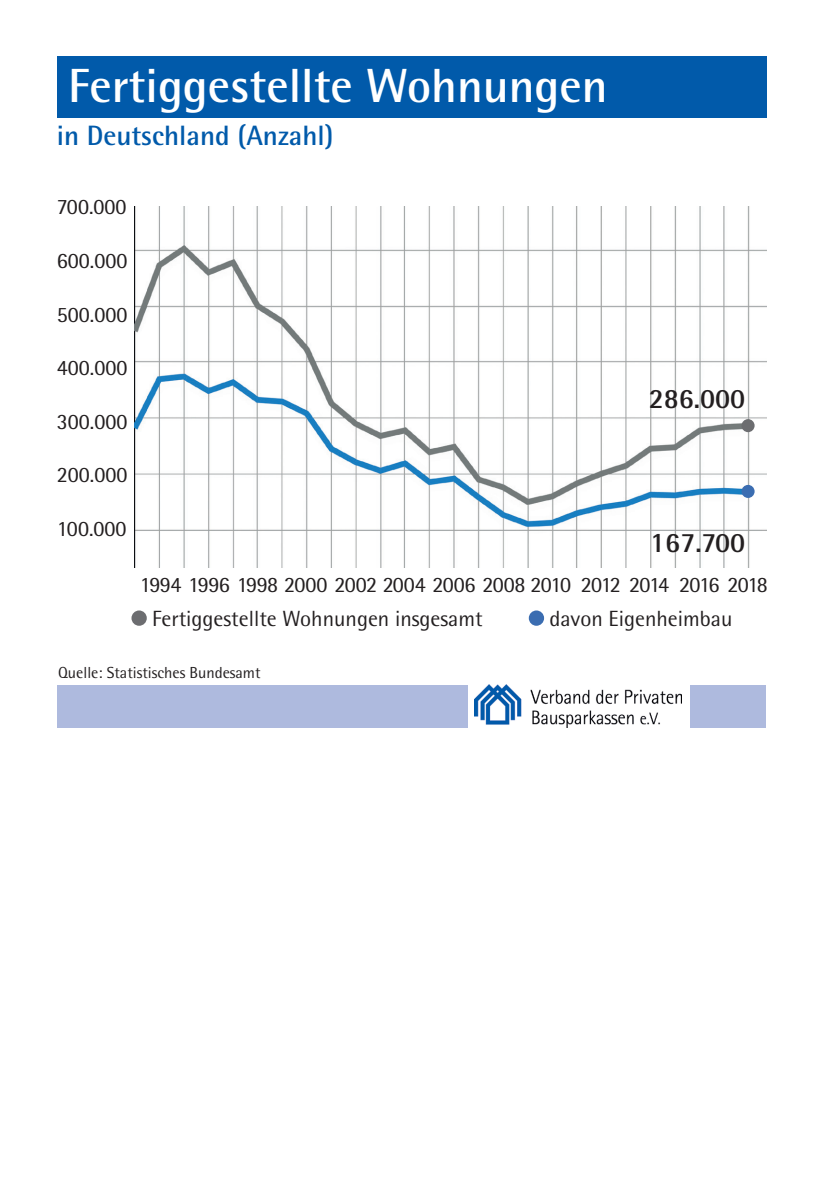
<style>
.page{position:relative;width:823px;height:1191px;background:#fff}
.page>*{position:absolute;margin:0;border:0;box-sizing:border-box;transform-origin:0 0}
.t1{font:700 48px "Rotis Semi Sans";color:#fff}
.t2{font:700 28px "Rotis Semi Sans";color:#015aaa}
.t3{font:700 28px "Rotis Semi Sans";color:#231f20}
.t4{font:22px "Rotis Semi Sans";color:#231f20}
.t5{font:22px "Rotis Semi Sans";letter-spacing:-.035em;color:#231f20}
.t6{font:16px "Rotis Semi Sans";color:#231f20}
</style>
<div class="page">
<img style="left:134px;top:207px;width:631px;height:360px">
<img style="left:474px;top:684px;width:206px;height:44px">
<div style="left:57px;top:685px;width:410px;height:43px;background:#aebade"></div>
<div style="left:690px;top:685px;width:75px;height:43px;background:#aebade"></div>
<div style="left:57px;top:57px;width:708px;height:61px;background:#015aaa"></div>
<div style="left:741px;top:485px;width:13px;height:13px;background:#3b6db1;border-radius:50%"></div>
<div style="left:741px;top:419px;width:13px;height:13px;background:#6c6d70;border-radius:50%"></div>
<div style="left:131px;top:610px;width:16px;height:16px;background:#6c6d70;border-radius:50%"></div>
<div style="left:528px;top:610px;width:15px;height:16px;background:#3b6db1;border-radius:50%"></div>
<h1 class="t1" style="left:68px;top:56px;width:540px">Fertiggestellte Wohnungen</h1>
<p class="t2" style="left:57px;top:118px;width:278px">in Deutschland (Anzahl)</p>
<p class="t4" style="left:57px;top:194px;width:71px">700.000</p>
<p class="t4" style="left:57px;top:247px;width:72px">600.000</p>
<p class="t4" style="left:57px;top:301px;width:72px">500.000</p>
<p class="t4" style="left:57px;top:355px;width:72px">400.000</p>
<p class="t4" style="left:57px;top:408px;width:72px">300.000</p>
<p class="t4" style="left:57px;top:462px;width:72px">200.000</p>
<p class="t4" style="left:57px;top:515px;width:71px">100.000</p>
<p class="t3" style="left:648px;top:381px;width:98px">286.000</p>
<p class="t3" style="left:650px;top:525px;width:96px">167.700</p>
<p class="t5" style="left:140px;top:571px;width:629px">1994 1996 1998 2000 2002 2004 2006 2008 2010 2012 2014 2016 2018</p>
<p class="t4" style="left:152px;top:605px;width:332px">Fertiggestellte Wohnungen insgesamt</p>
<p class="t4" style="left:549px;top:605px;width:184px">davon Eigenheimbau</p>
<p class="t6" style="left:58px;top:663px;width:204px">Quelle: Statistisches Bundesamt</p>
</div>
